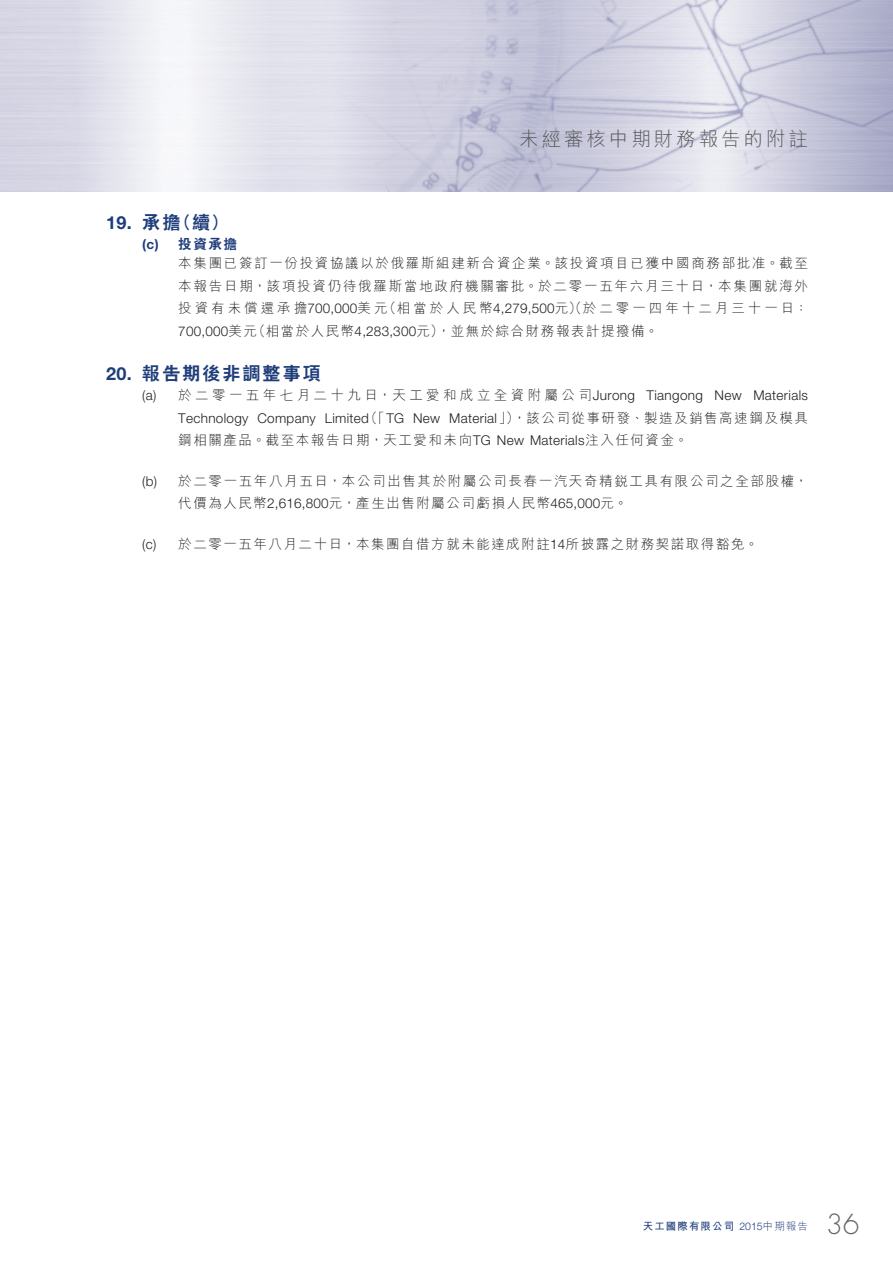
<style>
.page{position:relative;width:893px;height:1263px;background:#fff}
.page>*{position:absolute;margin:0;border:0;box-sizing:border-box;transform-origin:0 0}
.t1{font:300 27px "Futura Std";color:#636366}
.t2{font:300 19.5px "M Hei HK";letter-spacing:.15em;color:#57585a}
._03_H1{font:800 18px "C Hei 2 HK";letter-spacing:.115em;color:#1e3d7b}
._03_H1-2{font:700 18px "Helvetica Neue LT Std";color:#1e3d7b}
._08____IN2{font:300 13.5px/22.5px "M Hei HK";letter-spacing:.115em;color:#231f20}
._13_____P4{font:300 13.5px/22.5px "M Hei HK";letter-spacing:.13em;color:#231f20;text-align:right}
._08____IN2-2{font:300 13.5px "Helvetica Neue LT Std";letter-spacing:.025em;color:#231f20}
._08____IN2-3{font:300 13.5px "M Hei HK";letter-spacing:.255em;color:#231f20}
._13_____P4-2{font:300 13.5px "Helvetica Neue LT Std";letter-spacing:.015em;color:#231f20}
._04___H2{font:800 13.5px "C Hei 2 HK";color:#1e3d7b}
._04___H2-2{font:700 13.5px "Helvetica Neue LT Std";color:#1e3d7b}
.t3{font:300 10.5px "Helvetica Neue LT Std";color:#1e3d7b}
.t4{font:700 10.5px "M Hei HK";letter-spacing:.1em;color:#1e3d7b}
.s1{font-family:"Helvetica Neue LT Std"}
.s2{font-family:"M Hei HK"}
</style>
<div class="page">
<img style="left:1px;top:0;width:892px;height:192px">
<h2 class="t2" style="left:519px;top:125px;width:290px">未經審核中期財務報告的附註</h2>
<p class="_03_H1-2" style="left:106px;top:211px;width:27px">19.</p>
<p class="_03_H1-2" style="left:106px;top:363px;width:27px">20.</p>
<p class="_03_H1" style="left:174px;top:210px;width:56px">（續(</p>
<p class="_03_H1" style="left:142px;top:210px;width:40px">承擔</p>
<p class="_04___H2-2" style="left:142px;top:235px;width:18px">(c)</p>
<p class="_04___H2" style="left:178px;top:235px;width:60px">投資承擔</p>
<p class="_13_____P4" style="left:178px;top:251px;width:631px">本集團已簽訂一份投資協議以於俄羅斯組建新合資企業。該投資項目已獲中國商務部批准。截至本報告日期，該項投資仍待俄羅斯當地政府機關審批。於二零一五年六月三十日，本集團就海外（相當於人民幣<span class="s1">4,279,500</span>元）（於二零一四年十二月三十一日：</p>
<p class="_13_____P4" style="left:252px;top:296px;width:408px;text-align:left;text-indent:-74px">投資有未償還承擔<span class="s1">700,000</span>美元<br>（相當於人民幣<span class="s1">4,283,300</span>元，）並無於綜合財務報表計提撥備。</p>
<p class="_13_____P4-2" style="left:178px;top:323px;width:80px">700,000<span class="s2">美元</span></p>
<p class="_03_H1" style="left:142px;top:361px;width:180px">報告期後非調整事項</p>
<p class="_08____IN2-2" style="left:142px;top:387px;width:16px">a( )</p>
<p class="_08____IN2-2" style="left:142px;top:473px;width:16px">b( )</p>
<p class="_08____IN2-2" style="left:142px;top:536px;width:16px">c( )</p>
<p class="_08____IN2-3" style="left:178px;top:386px;width:458px">於二零一五年七月二十九日，天工愛和成立全資附屬公司<span class="s1">Jurong</span></p>
<p class="_08____IN2-2" style="left:647px;top:387px;width:58px">Tiangong</p>
<p class="_08____IN2-2" style="left:715px;top:387px;width:29px">New</p>
<p class="_08____IN2-2" style="left:753px;top:387px;width:56px">Materials</p>
<p class="_08____IN2" style="left:513px;top:406px;width:297px">，該公司從事研發、製造及銷售高速鋼及模具</p>
<p class="_08____IN2" style="left:364px;top:406px;width:42px">（「<span class="s1">TG</span></p>
<p class="_08____IN2-2" style="left:449px;top:410px;width:72px">Material<span class="s2">」）</span></p>
<p class="_08____IN2-2" style="left:257px;top:410px;width:60px">Company</p>
<p class="_08____IN2" style="left:178px;top:406px;width:511px"><span class="s1">Technology<br></span>鋼相關產品。截至本報告日期，天工愛和未向<span class="s1">TG New Materials</span>注入任何資金。</p>
<p class="_08____IN2" style="left:178px;top:469px;width:631px">於二零一五年八月五日，本公司出售其於附屬公司長春一汽天奇精銳工具有限公司之全部股權，</p>
<p class="_08____IN2-2" style="left:325px;top:410px;width:46px">Limited</p>
<p class="_08____IN2-2" style="left:413px;top:410px;width:29px">New</p>
<p class="_08____IN2" style="left:178px;top:491px;width:451px">代價為人民幣<span class="s1">2,616,800</span>元，產生出售附屬公司虧損人民幣<span class="s1">465,000</span>元。</p>
<p class="_08____IN2" style="left:178px;top:532px;width:581px">於二零一五年八月二十日，本集團自借方就未能達成附註<span class="s1">14</span>所披露之財務契諾取得豁免。</p>
<p class="t3" style="left:739px;top:1220px;width:70px">2015<span class="s2">中期報告</span></p>
<p class="t4" style="left:643px;top:1218px;width:93px">天工國際有限公司</p>
<h1 class="t1" style="left:826px;top:1208px;width:35px">36</h1>
</div>
